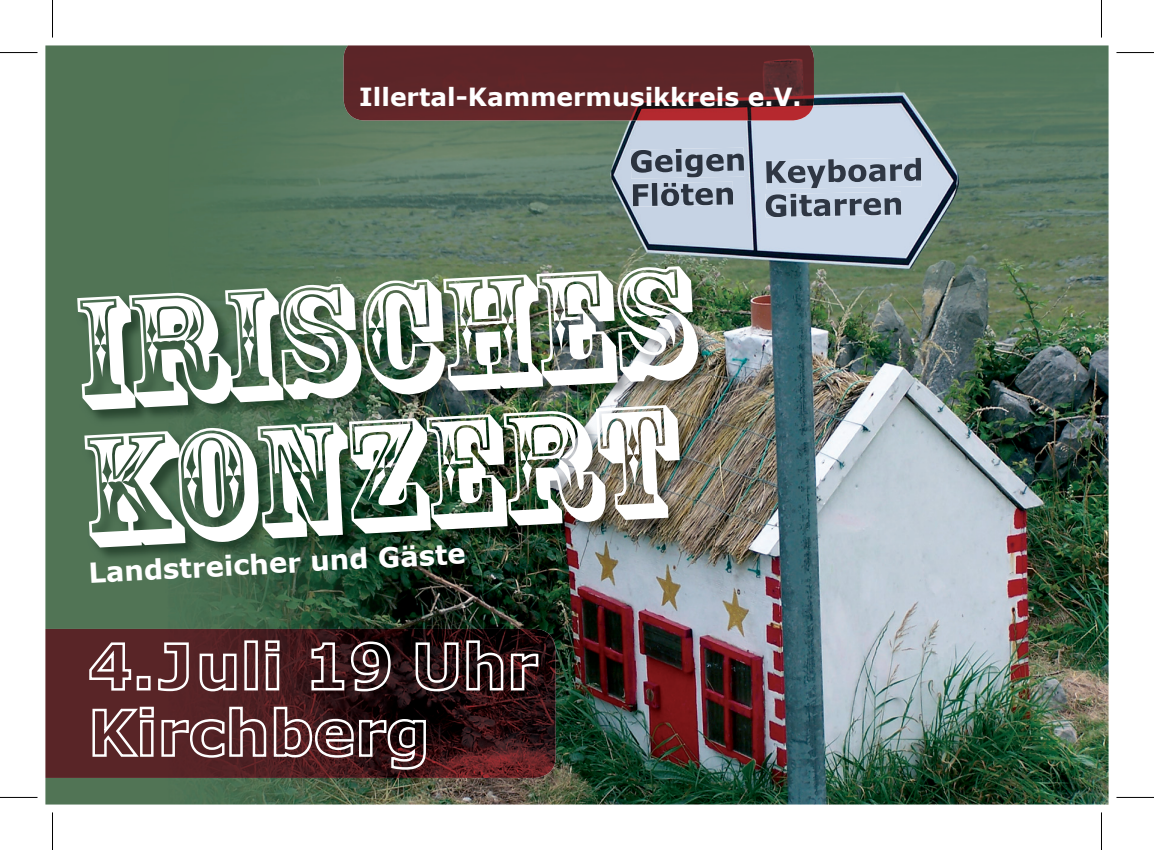
<style>
.page{position:relative;width:1154px;height:850px;background:#fff}
.page>*{position:absolute;margin:0;border:0;box-sizing:border-box;transform-origin:0 0}
.t1{font:150px/137.5px "Rosewood Std";color:#fff}
.t2{font:700 27.5px "Verdana";color:#fff}
.t3{font:700 25px "Verdana";color:#fff}
</style>
<div class="page">
<img style="left:45px;top:45px;width:1063px;height:759px">
<img style="left:75px;top:264px;width:639px;height:299px">
<img style="left:45px;top:628px;width:511px;height:149px">
<svg style="left:88px;top:641px;width:44px;height:50px"></svg>
<div style="left:137px;top:675px;width:14px;height:15px;border:2px solid #fff"></div>
<svg style="left:157px;top:641px;width:33px;height:51px"></svg>
<svg style="left:198px;top:652px;width:40px;height:40px"></svg>
<div style="left:244px;top:640px;width:14px;height:50px;border:2px solid #fff"></div>
<svg style="left:264px;top:638px;width:17px;height:53px"></svg>
<svg style="left:310px;top:639px;width:82px;height:53px"></svg>
<svg style="left:414px;top:638px;width:90px;height:54px;background:#534345"></svg>
<svg style="left:510px;top:652px;width:30px;height:39px"></svg>
<svg style="left:91px;top:705px;width:176px;height:53px;background:#7c5557"></svg>
<svg style="left:273px;top:705px;width:154px;height:65px;background:#5d4244"></svg>
<img style="left:344px;top:45px;width:470px;height:75px">
<img style="left:631px;top:147px;width:113px;height:31px">
<img style="left:632px;top:181px;width:101px;height:25px">
<img style="left:766px;top:157px;width:155px;height:32px">
<img style="left:765px;top:192px;width:136px;height:25px">
<hr style="left:0;top:52px;width:38px;height:1px;background:#000">
<hr style="left:1116px;top:52px;width:38px;height:1px;background:#000">
<hr style="left:0;top:796px;width:38px;height:1px;background:#000">
<hr style="left:1116px;top:796px;width:38px;height:1px;background:#000">
<hr style="left:52px;top:0;width:1px;height:38px;background:#000">
<hr style="left:52px;top:812px;width:1px;height:37px;background:#000">
<hr style="left:1101px;top:0;width:1px;height:38px;background:#000">
<hr style="left:1101px;top:812px;width:1px;height:37px;background:#000">
<p class="t3" style="left:359px;top:81px;width:444px">Illertal-Kammermusikkreis e.V.</p>
<h1 class="t1" style="left:71px;top:284px;width:620px;rotate:-3deg">Irisches<br>Konzert</h1>
<p class="t2" style="left:88px;top:555px;width:379px;rotate:-3deg">Landstreicher und Gäste</p>
</div>
